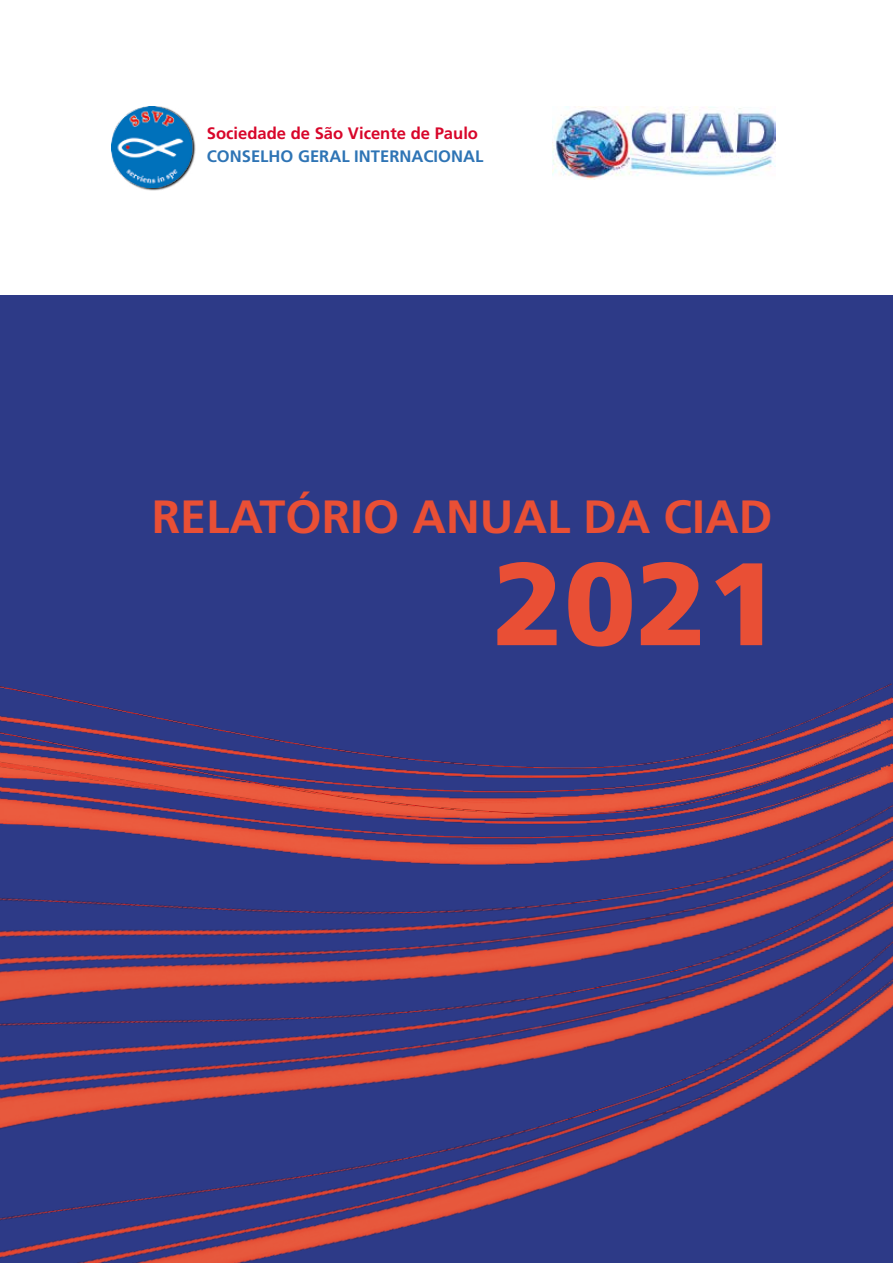
<style>
.page{position:relative;width:893px;height:1263px;background:#2d3a87}
.page>*{position:absolute;margin:0;border:0;box-sizing:border-box;transform-origin:0 0}
.t1{font:900 117.15px "Frutiger";color:#e94f35}
.t2{font:700 46.65px "Frutiger";color:#e94f35}
.t3{font:700 16.65px "Frutiger";color:#d8062a}
.t4{font:700 16.65px "Frutiger";color:#2e74b5}
</style>
<div class="page">
<img style="left:0;top:711px;width:893px;height:32px">
<img style="left:0;top:743px;width:893px;height:65px">
<img style="left:0;top:808px;width:893px;height:81px">
<img style="left:0;top:889px;width:893px;height:374px">
<div style="left:0;top:0;width:893px;height:294px;background:#fff"></div>
<svg style="left:137px;top:106px;width:33px;height:84px"></svg>
<img style="left:112px;top:107px;width:84px;height:80px">
<img style="left:552px;top:107px;width:223px;height:73px">
<p class="t3" style="left:207px;top:123px;width:273px">Sociedade de São Vicente de Paulo</p>
<p class="t4" style="left:207px;top:146px;width:278px">CONSELHO GERAL INTERNACIONAL</p>
<h2 class="t2" style="left:152px;top:489px;width:622px">RELATÓRIO ANUAL DA CIAD</h2>
<h1 class="t1" style="left:492px;top:533px;width:288px">2021</h1>
</div>
